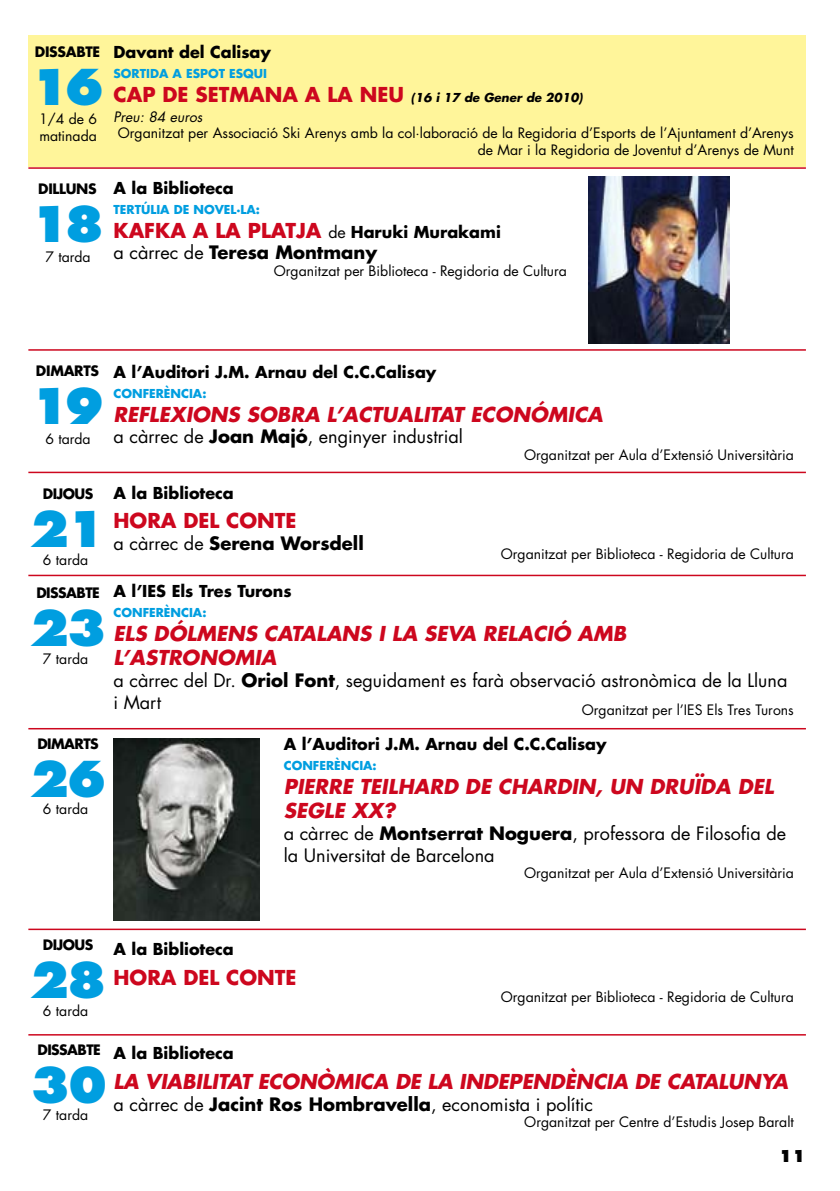
<style>
.page{position:relative;width:840px;height:1191px;background:#fff}
.page>*{position:absolute;margin:0;border:0;box-sizing:border-box;transform-origin:0 0}
.t1{font:800 48px "Futura";letter-spacing:-.06em;color:#009ee0}
.t2{font:italic 700 20px/24px "Futura";color:#cd071e}
.t3{font:700 20px "Futura";color:#cd071e}
.t4{font:18px/21.6px "Futura";color:#000}
.t5{font:700 18px "Futura";color:#000}
.t6{font:700 16px "Futura";color:#000}
.t7{font:800 16px "Futura";color:#000}
.t8{font:14px/16.8px "Futura";color:#000;text-align:right}
.t9{font:700 14px "Futura";letter-spacing:-.04em;color:#000}
.t10{font:700 14px "Futura";letter-spacing:-.02em;color:#000}
.t11{font:italic 14px "Futura";color:#000}
.t12{font:700 12px "Futura";color:#009ee0}
.t13{font:italic 700 12px "Futura";color:#000}
.s1{font-weight:400}
.s2{font-weight:700}
</style>
<div class="page">
<div style="left:28px;top:35px;width:777px;height:132px;background:#fff59a"></div>
<img style="left:588px;top:177px;width:141px;height:166px">
<img style="left:113px;top:738px;width:146px;height:183px">
<hr style="left:28px;top:167px;width:777px;height:2px;background:#cd071e">
<hr style="left:28px;top:349px;width:777px;height:2px;background:#cd071e">
<hr style="left:28px;top:471px;width:777px;height:2px;background:#cd071e">
<hr style="left:28px;top:574px;width:777px;height:2px;background:#cd071e">
<hr style="left:28px;top:728px;width:777px;height:1px;background:#cd071e">
<hr style="left:28px;top:928px;width:777px;height:2px;background:#cd071e">
<hr style="left:28px;top:1034px;width:777px;height:1px;background:#cd071e">
<p class="t9" style="left:35px;top:42px;width:67px">diSSABTE</p>
<h1 class="t1" style="left:31px;top:57px;width:75px">16</h1>
<p class="t8" style="left:39px;top:111px;width:59px;text-align:left">1/4 de 6 matinada</p>
<p class="t10" style="left:38px;top:179px;width:59px">diLLUNS</p>
<h1 class="t1" style="left:31px;top:194px;width:75px">18</h1>
<p class="t8" style="left:45px;top:248px;width:47px">7 tarda</p>
<p class="t6" style="left:113px;top:41px;width:159px">Davant del Calisay</p>
<p class="t12" style="left:113px;top:65px;width:10px">Sort</p>
<p class="t12" style="left:146px;top:65px;width:63px">ida a Espot</p>
<p class="t12" style="left:229px;top:65px;width:39px">Esqui</p>
<h2 class="t3" style="left:113px;top:81px;width:110px">Cap de setmana</h2>
<h2 class="t3" style="left:305px;top:81px;width:70px">ala neu</h2>
<p class="t13" style="left:410px;top:89px;width:173px">(16 I 17 DE GENER DE 2010)</p>
<p class="t11" style="left:113px;top:107px;width:90px">Preu: 84 euros</p>
<p class="t8" style="left:118px;top:125px;width:677px">Organitzat per Associació Ski Arenys amb la col·laboració de la Regidoria d’Esports de l’Ajuntament d’Arenys de Mar i la Regidoria de Joventut d’Arenys de Munt</p>
<p class="t6" style="left:113px;top:176px;width:122px">A la Biblioteca</p>
<p class="t12" style="left:113px;top:201px;width:90px">Tertúlia de novel</p>
<p class="t12" style="left:236px;top:201px;width:25px">·la:</p>
<h2 class="t3" style="left:113px;top:216px;width:148px">Kafka a la platja</h2>
<p class="t6" style="left:328px;top:220px;width:174px"><span class="s1">de</span> Haruki Murakami</p>
<p class="t5" style="left:113px;top:240px;width:266px"><span class="s1">a càrrec de</span> Teresa Montmany</p>
<p class="t8" style="left:274px;top:262px;width:294px">Organitzat per Biblioteca - Regidoria de Cultura</p>
<p class="t10" style="left:36px;top:361px;width:64px">diMARTS</p>
<h1 class="t1" style="left:31px;top:377px;width:75px">19</h1>
<p class="t8" style="left:45px;top:430px;width:47px">6 tarda</p>
<p class="t9" style="left:43px;top:484px;width:51px">diJOUS</p>
<h1 class="t1" style="left:30px;top:499px;width:78px">21</h1>
<p class="t8" style="left:43px;top:551px;width:47px">6 tarda</p>
<p class="t9" style="left:36px;top:583px;width:65px">diSSABTE</p>
<h1 class="t1" style="left:30px;top:598px;width:78px">23</h1>
<p class="t8" style="left:43px;top:650px;width:47px">7 tarda</p>
<p class="t9" style="left:37px;top:733px;width:62px">diMARTS</p>
<h1 class="t1" style="left:30px;top:749px;width:78px">26</h1>
<p class="t8" style="left:43px;top:800px;width:47px">6 tarda</p>
<p class="t6" style="left:113px;top:360px;width:325px">A l’Auditori J.M. Arnau del C.C.Calisay</p>
<p class="t12" style="left:113px;top:385px;width:94px">Con ferència:</p>
<h2 class="t2" style="left:113px;top:402px;width:490px">REFL EXIONS SOBRA L’ACTUALITAT ECONÓMICA</h2>
<p class="t4" style="left:113px;top:426px;width:351px">a càrrec de <span class="s2">Joan Majó</span>, enginyer industrial</p>
<p class="t8" style="left:524px;top:446px;width:271px">Organitzat per Aula d’Extensió Universitària</p>
<p class="t6" style="left:113px;top:481px;width:122px">A la Biblioteca</p>
<h2 class="t3" style="left:113px;top:507px;width:33px">Hora</h2>
<h2 class="t3" style="left:183px;top:507px;width:58px">del conte</h2>
<p class="t5" style="left:113px;top:530px;width:252px"><span class="s1">a càrrec de</span> Serena Worsdell</p>
<p class="t8" style="left:500px;top:545px;width:294px">Organitzat per Biblioteca - Regidoria de Cultura</p>
<p class="t6" style="left:113px;top:580px;width:179px">A l’IES Els Tres Turons</p>
<p class="t12" style="left:113px;top:604px;width:94px">Con ferència:</p>
<h2 class="t2" style="left:113px;top:621px;width:514px">ELS DÓLM ENS CATALANS I LA SEVA RELACIÓ AMB<br>L’ASTRONOMIA</h2>
<p class="t4" style="left:113px;top:669px;width:675px">a càrrec del Dr. <span class="s2">Oriol Font</span>, seguidament es farà observació astronòmica de la Lluna i Mart</p>
<p class="t8" style="left:581px;top:701px;width:213px">Organitzat per l’IES Els Tres Turons</p>
<p class="t6" style="left:283px;top:733px;width:325px">A l’Auditori J.M. Arnau del C.C.Calisay</p>
<p class="t12" style="left:283px;top:757px;width:94px">Con ferència:</p>
<h2 class="t2" style="left:283px;top:774px;width:487px">PIERRE TEILHARD DE CHARDIN, UN DRUÏDA DEL<br>SEGLE XX?</h2>
<p class="t4" style="left:283px;top:822px;width:503px">a càrrec de <span class="s2">Montserrat Noguera</span>, professora de Filosofia de la Universitat de Barcelona</p>
<p class="t8" style="left:524px;top:864px;width:271px">Organitzat per Aula d’Extensió Universitària</p>
<p class="t9" style="left:43px;top:935px;width:51px">diJOUS</p>
<h1 class="t1" style="left:30px;top:951px;width:78px">28</h1>
<p class="t8" style="left:43px;top:1002px;width:47px">6 tarda</p>
<p class="t6" style="left:113px;top:938px;width:122px">A la Biblioteca</p>
<h2 class="t3" style="left:113px;top:963px;width:33px">Hora</h2>
<h2 class="t3" style="left:183px;top:963px;width:58px">del conte</h2>
<p class="t8" style="left:500px;top:988px;width:294px">Organitzat per Biblioteca - Regidoria de Cultura</p>
<p class="t9" style="left:37px;top:1039px;width:65px">diSSABTE</p>
<h1 class="t1" style="left:31px;top:1055px;width:78px">30</h1>
<p class="t8" style="left:43px;top:1106px;width:47px">7 tarda</p>
<p class="t6" style="left:113px;top:1042px;width:122px">A la Biblioteca</p>
<h2 class="t2" style="left:113px;top:1069px;width:675px">LA VIABILITAT ECONÒMICA DE LA INDEPENDÈNCIA DE CATAL UNYA</h2>
<p class="t4" style="left:113px;top:1093px;width:481px">a càrrec de <span class="s2">Jacint Ros Hombravella</span>, economista i polític</p>
<p class="t8" style="left:524px;top:1113px;width:271px">Organitzat per Centre d’Estudis Josep Baralt</p>
<p class="t7" style="left:778px;top:1146px;width:28px">11</p>
</div>
